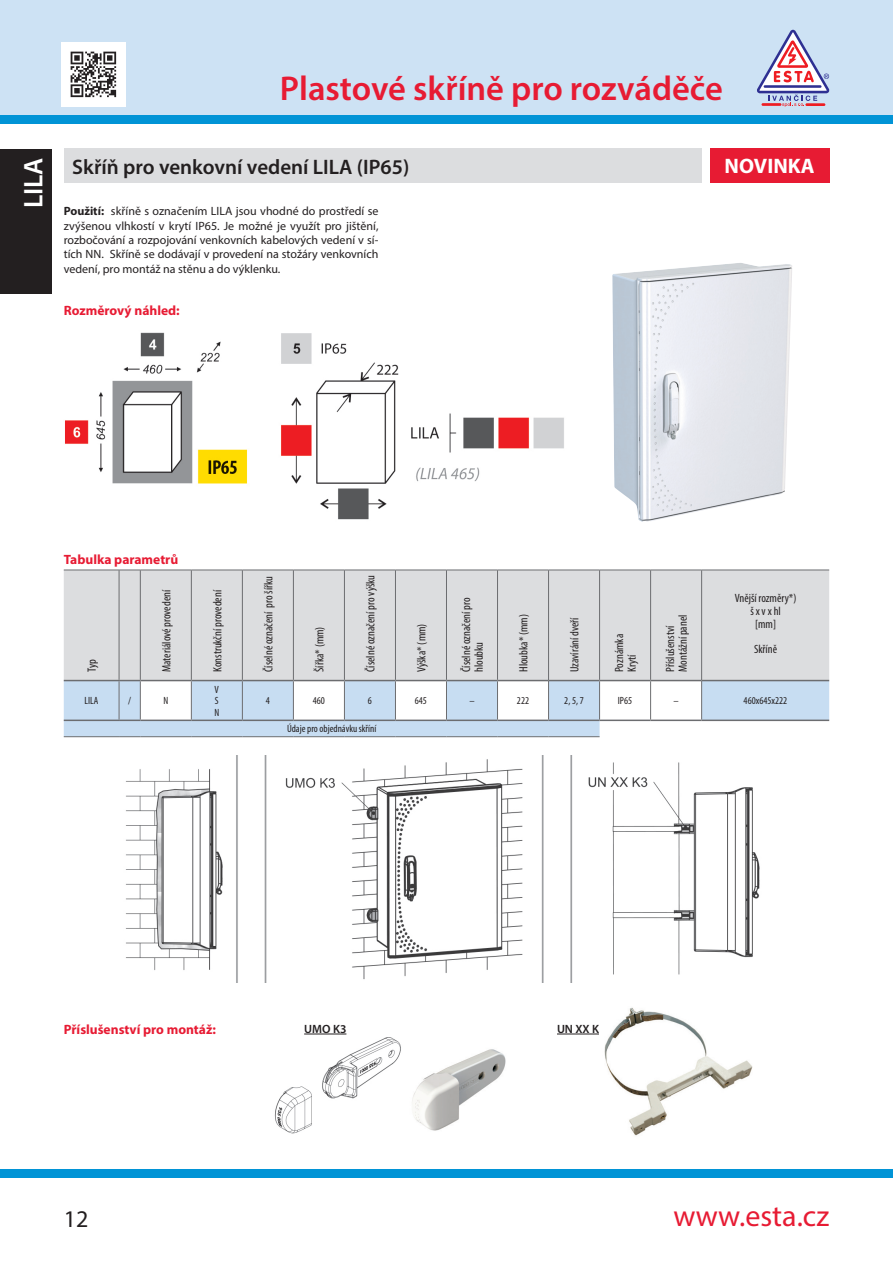
<style>
.page{position:relative;width:893px;height:1263px;background:#fff}
.page>*{position:absolute;margin:0;border:0;box-sizing:border-box;transform-origin:0 0}
.t1{font:600 34.5px "Myriad Pro";color:#e71b33}
.t2{font:30px "Myriad Pro";color:#e71b33}
.t3{font:600 27px "Myriad Pro";color:#fff}
.t4{font:24px "Myriad Pro";color:#231f20}
.t5{font:600 21px "Myriad Pro";color:#231f20}
.t6{font:700 21px "Myriad Pro";color:#fff}
.t7{font:700 13.5px "Myriad Pro";color:#e71b33}
.t8{font:12px/14.4px "Myriad Pro";color:#231f20;text-align:justify}
.t9{font:condensed 12px/12.8px "Myriad Pro";color:#231f20}
.t10{font:600 12px "Myriad Pro";color:#231f20}
.t11{font:condensed 10.5px/11.7px "Myriad Pro";color:#231f20;text-align:justify}
.s1{font-weight:700}
</style>
<div class="page">
<div style="left:0;top:0;width:893px;height:120px;background:#cde2f4"></div>
<svg style="left:757px;top:30px;width:72px;height:77px"></svg>
<div style="left:0;top:115px;width:893px;height:8px;background:#0194d6"></div>
<div style="left:0;top:1169px;width:893px;height:9px;background:#0194d6"></div>
<div style="left:0;top:149px;width:51px;height:144px;background:#231f20"></div>
<img style="left:62px;top:43px;width:63px;height:63px">
<div style="left:64px;top:571px;width:765px;height:109px;background:#dcdddf"></div>
<hr style="left:64px;top:570px;width:55px;height:1px;background:#6c6d70">
<hr style="left:119px;top:570px;width:1px;height:110px;background:#6c6d70">
<svg style="left:119px;top:570px;width:21px;height:1px"></svg>
<hr style="left:140px;top:570px;width:1px;height:110px;background:#6c6d70">
<hr style="left:140px;top:570px;width:51px;height:1px;background:#6c6d70">
<hr style="left:191px;top:570px;width:1px;height:110px;background:#6c6d70">
<hr style="left:242px;top:570px;width:1px;height:110px;background:#6c6d70">
<hr style="left:191px;top:570px;width:51px;height:1px;background:#6c6d70">
<hr style="left:242px;top:570px;width:51px;height:1px;background:#6c6d70">
<hr style="left:293px;top:570px;width:51px;height:1px;background:#6c6d70">
<hr style="left:344px;top:570px;width:51px;height:1px;background:#6c6d70">
<hr style="left:395px;top:570px;width:51px;height:1px;background:#6c6d70">
<hr style="left:293px;top:570px;width:1px;height:110px;background:#6c6d70">
<hr style="left:344px;top:570px;width:1px;height:110px;background:#6c6d70">
<hr style="left:395px;top:570px;width:1px;height:110px;background:#6c6d70">
<hr style="left:446px;top:570px;width:1px;height:110px;background:#6c6d70">
<hr style="left:446px;top:570px;width:51px;height:1px;background:#6c6d70">
<hr style="left:497px;top:570px;width:1px;height:110px;background:#6c6d70">
<hr style="left:497px;top:570px;width:52px;height:1px;background:#6c6d70">
<hr style="left:549px;top:570px;width:51px;height:1px;background:#6c6d70">
<hr style="left:599px;top:570px;width:1px;height:110px;background:#6c6d70">
<hr style="left:600px;top:570px;width:51px;height:1px;background:#6c6d70">
<hr style="left:651px;top:570px;width:51px;height:1px;background:#6c6d70">
<hr style="left:650px;top:570px;width:1px;height:110px;background:#6c6d70">
<hr style="left:702px;top:570px;width:127px;height:1px;background:#6c6d70">
<svg style="left:64px;top:680px;width:765px;height:57px"></svg>
<hr style="left:140px;top:736px;width:51px;height:1px;background:#6c6d70">
<hr style="left:191px;top:736px;width:51px;height:1px;background:#6c6d70">
<hr style="left:242px;top:736px;width:51px;height:1px;background:#6c6d70">
<hr style="left:293px;top:736px;width:51px;height:1px;background:#6c6d70">
<hr style="left:344px;top:736px;width:51px;height:1px;background:#6c6d70">
<hr style="left:395px;top:736px;width:51px;height:1px;background:#6c6d70">
<hr style="left:446px;top:736px;width:51px;height:1px;background:#6c6d70">
<hr style="left:497px;top:736px;width:52px;height:1px;background:#6c6d70">
<hr style="left:549px;top:736px;width:51px;height:1px;background:#6c6d70">
<hr style="left:119px;top:719px;width:21px;height:2px;background:#6c6d70">
<hr style="left:140px;top:719px;width:51px;height:2px;background:#6c6d70">
<hr style="left:191px;top:719px;width:51px;height:2px;background:#6c6d70">
<hr style="left:242px;top:719px;width:51px;height:2px;background:#6c6d70">
<hr style="left:293px;top:719px;width:51px;height:2px;background:#6c6d70">
<hr style="left:344px;top:719px;width:51px;height:2px;background:#6c6d70">
<hr style="left:395px;top:719px;width:51px;height:2px;background:#6c6d70">
<hr style="left:446px;top:719px;width:51px;height:2px;background:#6c6d70">
<hr style="left:497px;top:719px;width:52px;height:2px;background:#6c6d70">
<hr style="left:549px;top:719px;width:51px;height:2px;background:#6c6d70">
<hr style="left:600px;top:719px;width:51px;height:2px;background:#6c6d70">
<hr style="left:651px;top:719px;width:51px;height:2px;background:#6c6d70">
<hr style="left:702px;top:719px;width:127px;height:2px;background:#6c6d70">
<hr style="left:701px;top:570px;width:1px;height:110px;background:#6c6d70">
<hr style="left:701px;top:680px;width:1px;height:39px;background:#6c6d70">
<hr style="left:548px;top:570px;width:1px;height:110px;background:#6c6d70">
<hr style="left:548px;top:680px;width:1px;height:39px;background:#6c6d70">
<div style="left:64px;top:149px;width:638px;height:34px;background:#dcdddf"></div>
<div style="left:710px;top:149px;width:119px;height:34px;background:#e71b33"></div>
<img style="left:612px;top:263px;width:180px;height:259px">
<img style="left:65px;top:332px;width:499px;height:188px">
<hr style="left:557px;top:1034px;width:49px;height:1px;background:#231f20">
<img style="left:126px;top:755px;width:634px;height:227px">
<img style="left:274px;top:1033px;width:127px;height:101px">
<img style="left:412px;top:1049px;width:94px;height:82px">
<img style="left:600px;top:1007px;width:153px;height:129px">
<hr style="left:304px;top:1034px;width:42px;height:1px;background:#231f20">
<p class="t3" style="left:16px;top:208px;width:53px;rotate:-90deg">LILA</p>
<p class="t1" style="left:280px;top:67px;width:444px">Plastové skříně pro rozváděče</p>
<p class="t5" style="left:72px;top:153px;width:339px">Skříň pro venkovní vedení LILA (IP65)</p>
<p class="t8" style="left:64px;top:204px;width:316px"><span class="s1">Použití:</span> skříně s označením LILA jsou vhodné do prostředí se zvýšenou vlhkostí v krytí IP65. Je možné je využít pro jištění, rozbočování a rozpojování venkovních kabelových vedení v sí&shy;tích NN. Skříně se dodávají v provedení na stožáry venkovních vedení, pro montáž na stěnu a do výklenku.</p>
<p class="t7" style="left:64px;top:301px;width:117px">Rozměrový náhled:</p>
<p class="t6" style="left:725px;top:152px;width:92px">NOVINKA</p>
<p class="t7" style="left:64px;top:550px;width:116px">Tabulka parametrů</p>
<p class="t9" style="left:85px;top:672px;width:14px;rotate:-90deg">Typ</p>
<p class="t9" style="left:160px;top:672px;width:84px;rotate:-90deg">Materiálové provedení</p>
<p class="t9" style="left:211px;top:672px;width:84px;rotate:-90deg">Konstrukční provedení</p>
<p class="t9" style="left:262px;top:672px;width:97px;rotate:-90deg">Číselné označení pro šířku</p>
<p class="t9" style="left:313px;top:672px;width:47px;rotate:-90deg">Šířka* (mm)</p>
<p class="t9" style="left:364px;top:672px;width:99px;rotate:-90deg">Číselné označení pro výšku</p>
<p class="t9" style="left:415px;top:672px;width:50px;rotate:-90deg">Výška* (mm)</p>
<p class="t9" style="left:460px;top:672px;width:76px;rotate:-90deg">Číselné označení pro hloubku</p>
<p class="t9" style="left:517px;top:672px;width:59px;rotate:-90deg">Hloubka* (mm)</p>
<p class="t9" style="left:568px;top:672px;width:56px;rotate:-90deg">Uzavírání dveří</p>
<p class="t9" style="left:613px;top:672px;width:40px;rotate:-90deg">Poznámka<br>Krytí</p>
<p class="t9" style="left:664px;top:672px;width:59px;rotate:-90deg">Příslušenství<br>Montážní panel</p>
<p class="t9" style="left:735px;top:592px;width:63px;text-align:center">Vnější rozměry*) š x v x hl<br>[mm]</p>
<p class="t9" style="left:754px;top:643px;width:24px">Skříně</p>
<p class="t11" style="left:84px;top:695px;width:15px">LILA</p>
<p class="t11" style="left:128px;top:695px;width:4px">/</p>
<p class="t11" style="left:163px;top:695px;width:6px">N</p>
<p class="t11" style="left:214px;top:683px;width:6px">V S N</p>
<p class="t11" style="left:266px;top:695px;width:6px">4</p>
<p class="t11" style="left:313px;top:695px;width:14px">460</p>
<p class="t11" style="left:368px;top:695px;width:6px">6</p>
<p class="t11" style="left:415px;top:695px;width:14px">645</p>
<p class="t11" style="left:469px;top:695px;width:7px">–</p>
<p class="t11" style="left:517px;top:695px;width:14px">222</p>
<p class="t11" style="left:564px;top:695px;width:21px">2, 5, 7</p>
<p class="t11" style="left:618px;top:695px;width:16px">IP65</p>
<p class="t11" style="left:673px;top:695px;width:7px">–</p>
<p class="t11" style="left:744px;top:695px;width:45px">460x645x222</p>
<p class="t11" style="left:287px;top:723px;width:91px">Údaje pro objednávku skříní</p>
<p class="t7" style="left:64px;top:1020px;width:154px">Příslušenství pro montáž:</p>
<p class="t10" style="left:304px;top:1021px;width:44px">UMO K3</p>
<p class="t10" style="left:557px;top:1021px;width:50px">UN XX K3</p>
<p class="t4" style="left:64px;top:1204px;width:26px">12</p>
<p class="t2" style="left:673px;top:1198px;width:157px">www.esta.cz</p>
</div>
